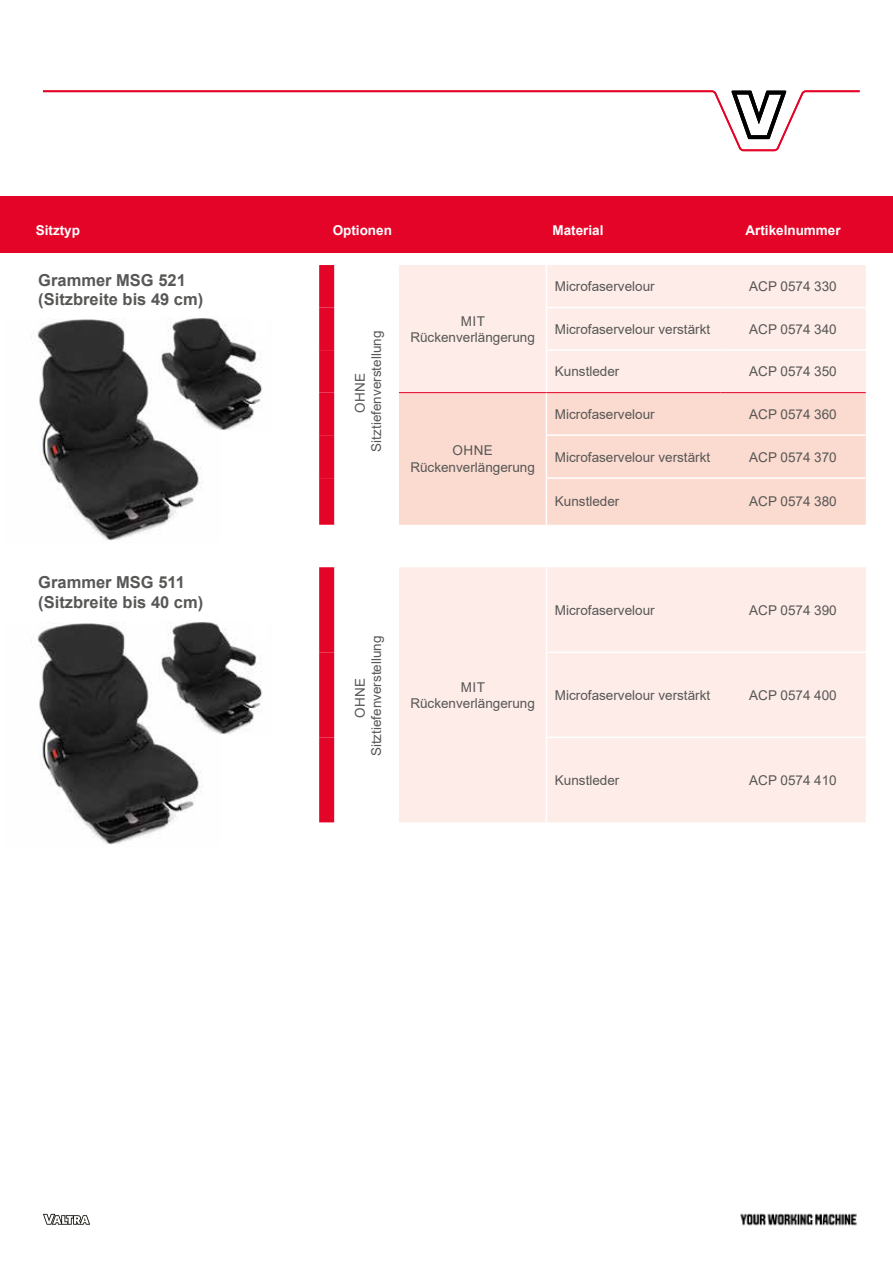
<style>
.page{position:relative;width:893px;height:1263px;background:#fff}
.page>*{position:absolute;margin:0;border:0;box-sizing:border-box;transform-origin:0 0}
.t1{font:700 16.5px/19.8px "Arial";color:#575756}
.t2{font:13.5px/16.2px "Arial";color:#575756;text-align:center}
.t3{font:700 13.5px "Arial";color:#fff}
</style>
<div class="page">
<svg style="left:43px;top:90px;width:817px;height:61px"></svg>
<img style="left:740px;top:1213px;width:117px;height:13px">
<svg style="left:43px;top:1214px;width:47px;height:11px"></svg>
<div style="left:0;top:196px;width:893px;height:57px;background:#e40428"></div>
<svg style="left:399px;top:265px;width:467px;height:557px;background:#fdede9"></svg>
<div style="left:399px;top:393px;width:467px;height:132px;background:#fbdacf"></div>
<hr style="left:546px;top:307px;width:174px;height:1px;background:#fff">
<hr style="left:720px;top:307px;width:146px;height:1px;background:#fff">
<hr style="left:546px;top:434px;width:174px;height:2px;background:#fff">
<hr style="left:720px;top:434px;width:146px;height:2px;background:#fff">
<hr style="left:546px;top:651px;width:174px;height:2px;background:#fff">
<hr style="left:720px;top:651px;width:146px;height:2px;background:#fff">
<hr style="left:546px;top:349px;width:174px;height:2px;background:#fff">
<hr style="left:720px;top:349px;width:146px;height:2px;background:#fff">
<hr style="left:546px;top:477px;width:174px;height:2px;background:#fff">
<hr style="left:720px;top:477px;width:146px;height:2px;background:#fff">
<hr style="left:546px;top:737px;width:174px;height:1px;background:#fff">
<hr style="left:720px;top:737px;width:146px;height:1px;background:#fff">
<hr style="left:546px;top:265px;width:1px;height:42px;background:#fff">
<hr style="left:546px;top:308px;width:1px;height:41px;background:#fff">
<hr style="left:546px;top:351px;width:1px;height:41px;background:#fff">
<hr style="left:546px;top:393px;width:1px;height:41px;background:#fff">
<hr style="left:546px;top:436px;width:1px;height:41px;background:#fff">
<hr style="left:546px;top:479px;width:1px;height:46px;background:#fff">
<hr style="left:546px;top:567px;width:1px;height:84px;background:#fff">
<hr style="left:546px;top:653px;width:1px;height:84px;background:#fff">
<hr style="left:546px;top:738px;width:1px;height:84px;background:#fff">
<div style="left:319px;top:265px;width:15px;height:43px;background:#e40428"></div>
<div style="left:319px;top:308px;width:15px;height:42px;background:#e40428"></div>
<div style="left:319px;top:350px;width:15px;height:43px;background:#e40428"></div>
<div style="left:319px;top:393px;width:15px;height:42px;background:#e40428"></div>
<div style="left:319px;top:435px;width:15px;height:43px;background:#e40428"></div>
<div style="left:319px;top:478px;width:15px;height:47px;background:#e40428"></div>
<div style="left:319px;top:567px;width:15px;height:85px;background:#e40428"></div>
<div style="left:319px;top:652px;width:15px;height:85px;background:#e40428"></div>
<div style="left:319px;top:737px;width:15px;height:85px;background:#e40428"></div>
<hr style="left:399px;top:392px;width:147px;height:1px;background:#e40428">
<hr style="left:546px;top:392px;width:174px;height:1px;background:#e40428">
<hr style="left:720px;top:392px;width:146px;height:1px;background:#e40428">
<img style="left:31px;top:318px;width:170px;height:223px">
<img style="left:31px;top:622px;width:170px;height:223px">
<img style="left:158px;top:318px;width:104px;height:113px">
<div style="left:245px;top:308px;width:32px;height:39px;background:#fff"></div>
<img style="left:158px;top:622px;width:104px;height:113px">
<div style="left:245px;top:612px;width:32px;height:39px;background:#fff"></div>
<p class="t3" style="left:36px;top:221px;width:46px">Sitztyp</p>
<p class="t3" style="left:333px;top:221px;width:61px">Optionen</p>
<p class="t3" style="left:552px;top:221px;width:53px">Material</p>
<p class="t3" style="left:745px;top:221px;width:97px">Artikelnummer</p>
<p class="t1" style="left:38px;top:270px;width:167px">Grammer MSG 521 (Sitzbreite bis 49 cm)</p>
<p class="t2" style="left:410px;top:313px;width:126px">MIT<br>Rückenverlängerung</p>
<p class="t2" style="left:555px;top:278px;width:101px">Microfaservelour</p>
<p class="t2" style="left:749px;top:278px;width:89px">ACP 0574 330</p>
<p class="t2" style="left:555px;top:321px;width:157px">Microfaservelour verstärkt</p>
<p class="t2" style="left:749px;top:321px;width:89px">ACP 0574 340</p>
<p class="t2" style="left:555px;top:363px;width:66px">Kunstleder</p>
<p class="t2" style="left:749px;top:363px;width:89px">ACP 0574 350</p>
<p class="t2" style="left:352px;top:452px;width:122px;rotate:-90deg">OHNE<br>Sitztiefenverstellung</p>
<p class="t2" style="left:555px;top:406px;width:101px">Microfaservelour</p>
<p class="t2" style="left:749px;top:406px;width:89px">ACP 0574 360</p>
<p class="t2" style="left:555px;top:449px;width:157px">Microfaservelour verstärkt</p>
<p class="t2" style="left:749px;top:449px;width:89px">ACP 0574 370</p>
<p class="t2" style="left:555px;top:493px;width:66px">Kunstleder</p>
<p class="t2" style="left:749px;top:493px;width:89px">ACP 0574 380</p>
<p class="t2" style="left:410px;top:443px;width:126px">OHNE<br>Rückenverlängerung</p>
<p class="t1" style="left:38px;top:572px;width:167px">Grammer MSG 511 (Sitzbreite bis 40 cm)</p>
<p class="t2" style="left:352px;top:756px;width:122px;rotate:-90deg">OHNE<br>Sitztiefenverstellung</p>
<p class="t2" style="left:555px;top:602px;width:101px">Microfaservelour</p>
<p class="t2" style="left:749px;top:602px;width:89px">ACP 0574 390</p>
<p class="t2" style="left:410px;top:679px;width:126px">MIT<br>Rückenverlängerung</p>
<p class="t2" style="left:555px;top:687px;width:157px">Microfaservelour verstärkt</p>
<p class="t2" style="left:749px;top:687px;width:89px">ACP 0574 400</p>
<p class="t2" style="left:555px;top:772px;width:66px">Kunstleder</p>
<p class="t2" style="left:749px;top:772px;width:89px">ACP 0574 410</p>
</div>
